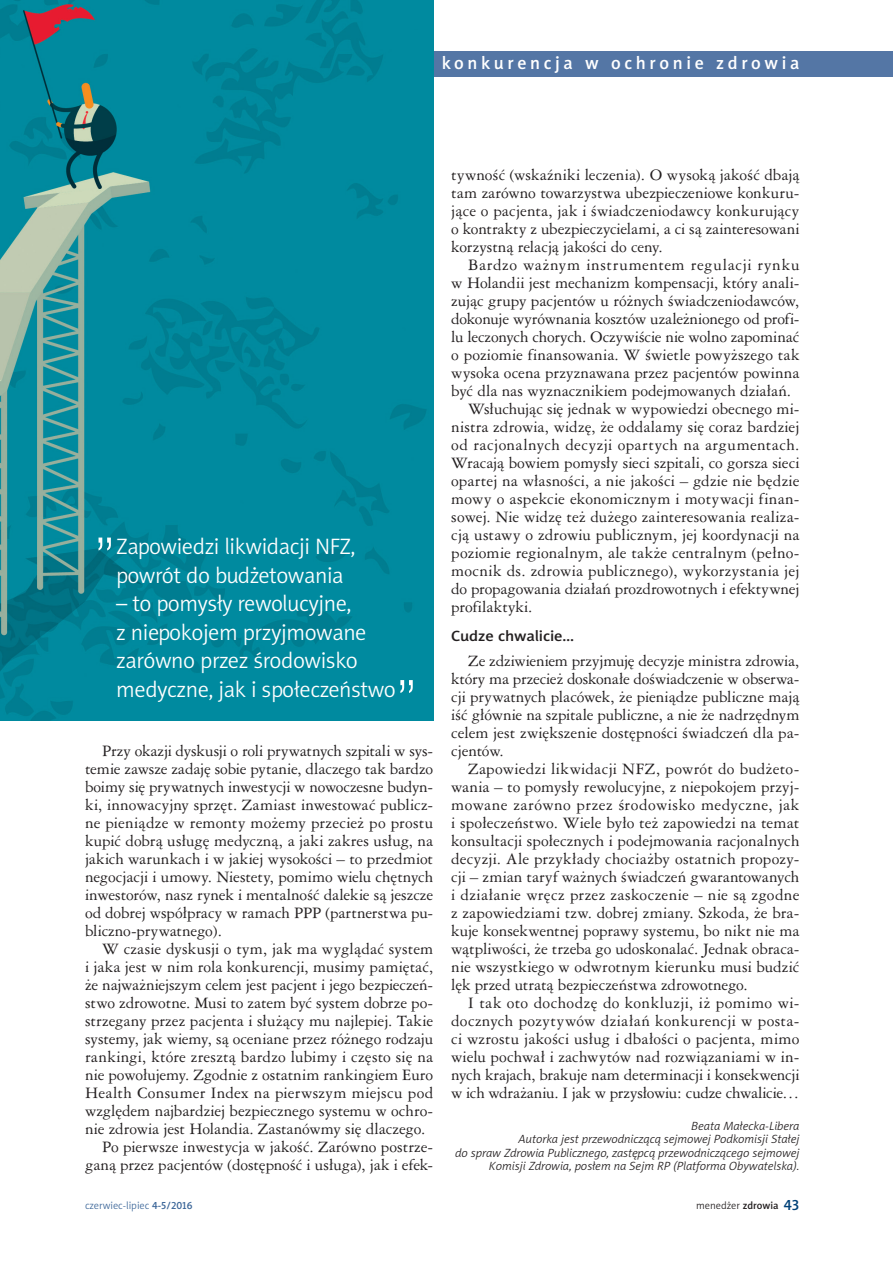
<style>
.page{position:relative;width:893px;height:1263px;background:#fff}
.page>*{position:absolute;margin:0;border:0;box-sizing:border-box;transform-origin:0 0}
.t1{font:52.5px "Swis 721 Lt PL";color:#fff}
.t2{font:22.5px/28.5px "Naomi Sans EFN Light";letter-spacing:-.02em;color:#fff}
.t3{font:18px "Naomi Sans EFN Medium";letter-spacing:.2em;color:#fff}
.t4{font:15px/18px "Ameri Garmnd PL";color:#231f20;text-align:justify}
.t5{font:15px "Ameri Garmnd PL";letter-spacing:.02em;color:#231f20}
.t6{font:15px "Ameri Garmnd PL";letter-spacing:.03em;color:#231f20}
.t7{font:15px "Ameri Garmnd PL";letter-spacing:.04em;color:#231f20}
.t8{font:15px "Naomi Sans EFN Medium";letter-spacing:-.01em;color:#231f20;scale:1.1 1}
.t9{font:italic 12px/13.5px "Naomi Sans EFN Light";color:#231f20;text-align:right}
.t10{font:10.5px "Naomi Sans EFN Light";color:#3d6799}
.t11{font:10.5px "Naomi Sans EFN Light";color:#231f20}
.s1{font-family:"Naomi Sans EFN Medium"}
.s2{font-family:"Naomi Sans EFN Medium";font-size:15px;color:#004279}
</style>
<div class="page">
<div style="left:85px;top:51px;width:808px;height:26px;background:#5476a5"></div>
<img style="left:0;top:0;width:433px;height:720px">
<p class="t3" style="left:442px;top:52px;width:359px">konkurencja w ochronie zdrowia</p>
<h1 class="t1" style="left:94px;top:524px;width:24px">”</h1>
<h2 class="t2" style="left:116px;top:532px;width:241px">Zapowiedzi likwidacji NFZ, powrót do budżetowania</h2>
<h2 class="t2" style="left:116px;top:589px;width:281px">– to pomysły rewolucyjne,<br>z niepokojem przyjmowane zarówno przez środowisko medyczne, jak i społeczeństwo</h2>
<h1 class="t1" style="left:395px;top:666px;width:24px">”</h1>
<p class="t4" style="left:85px;top:741px;width:350px;text-indent:17px">Przy okazji dyskusji o roli prywatnych szpitali w sys&shy;temie zawsze zadaję sobie pytanie, dlaczego tak bardzo boimy się prywatnych inwestycji w nowoczesne budyn&shy;ki, innowacyjny sprzęt. Zamiast inwestować publicz&shy;ne pieniądze w remonty możemy przecież po prostu kupić dobrą usługę medyczną, a jaki zakres usług, na jakich warunkach i w jakiej wysokości – to przedmiot negocjacji i umowy. Niestety, pomimo wielu chętnych inwestorów, nasz rynek i mentalność dalekie są jeszcze od dobrej współpracy w ramach PPP (partnerstwa pu&shy;bliczno-prywatnego).</p>
<p class="t4" style="left:102px;top:939px;width:333px">W czasie dyskusji o tym, jak ma wyglądać system</p>
<p class="t4" style="left:85px;top:957px;width:350px">i jaka jest w nim rola konkurencji, musimy pamiętać,</p>
<p class="t4" style="left:85px;top:975px;width:350px">że najważniejszym celem jest pacjent i jego bezpieczeń-</p>
<p class="t4" style="left:85px;top:993px;width:350px">stwo zdrowotne. Musi to zatem być system dobrze po-</p>
<p class="t4" style="left:85px;top:1011px;width:350px">strzegany przez pacjenta i służący mu najlepiej. Takie</p>
<p class="t4" style="left:85px;top:1029px;width:350px">systemy, jak wiemy, są oceniane przez różnego rodzaju</p>
<p class="t4" style="left:85px;top:1047px;width:350px">rankingi, które zresztą bardzo lubimy i często się na</p>
<p class="t4" style="left:85px;top:1065px;width:350px">nie powołujemy. Zgodnie z ostatnim rankingiem Euro</p>
<p class="t5" style="left:85px;top:1083px;width:350px">Health Consumer Index na pierwszym miejscu pod</p>
<p class="t4" style="left:85px;top:1101px;width:350px">względem najbardziej bezpiecznego systemu w ochro-</p>
<p class="t4" style="left:85px;top:1119px;width:342px">nie zdrowia jest Holandia. Zastanówmy się dlaczego.</p>
<p class="t4" style="left:102px;top:1137px;width:333px">Po pierwsze inwestycja w jakość. Zarówno postrze-</p>
<p class="t4" style="left:85px;top:1155px;width:350px">ganą przez pacjentów (dostępność i usługa), jak i efek-</p>
<p class="t4" style="left:451px;top:165px;width:350px">tywność (wskaźniki leczenia). O wysoką jakość dbają tam zarówno towarzystwa ubezpieczeniowe konkuru&shy;jące o pacjenta, jak i świadczeniodawcy konkurujący o kontrakty z ubezpieczycielami, a ci są zainteresowani korzystną relacją jakości do ceny.</p>
<p class="t7" style="left:468px;top:255px;width:333px">Bardzo ważnym instrumentem regulacji rynku</p>
<p class="t4" style="left:451px;top:273px;width:350px">w Holandii jest mechanizm kompensacji, który anali-</p>
<p class="t4" style="left:451px;top:291px;width:350px">zując grupy pacjentów u różnych świadczeniodawców,</p>
<p class="t4" style="left:451px;top:309px;width:350px">dokonuje wyrównania kosztów uzależnionego od profi-</p>
<p class="t4" style="left:451px;top:327px;width:350px">lu leczonych chorych. Oczywiście nie wolno zapominać</p>
<p class="t4" style="left:451px;top:345px;width:350px">o poziomie finansowania. W świetle powyższego tak</p>
<p class="t4" style="left:451px;top:363px;width:350px">wysoka ocena przyznawana przez pacjentów powinna</p>
<p class="t4" style="left:451px;top:381px;width:341px">być dla nas wyznacznikiem podejmowanych działań.</p>
<p class="t4" style="left:468px;top:399px;width:333px">Wsłuchując się jednak w wypowiedzi obecnego mi-</p>
<p class="t4" style="left:451px;top:417px;width:350px">nistra zdrowia, widzę, że oddalamy się coraz bardziej</p>
<p class="t6" style="left:451px;top:435px;width:350px">od racjonalnych decyzji opartych na argumentach.</p>
<p class="t4" style="left:451px;top:453px;width:350px">Wracają bowiem pomysły sieci szpitali, co gorsza sieci</p>
<p class="t4" style="left:451px;top:471px;width:350px">opartej na własności, a nie jakości – gdzie nie będzie</p>
<p class="t4" style="left:451px;top:489px;width:350px">mowy o aspekcie ekonomicznym i motywacji finan-</p>
<p class="t4" style="left:451px;top:507px;width:350px">sowej. Nie widzę też dużego zainteresowania realiza-</p>
<p class="t4" style="left:451px;top:525px;width:350px">cją ustawy o zdrowiu publicznym, jej koordynacji na</p>
<p class="t4" style="left:451px;top:543px;width:350px">poziomie regionalnym, ale także centralnym (pełno-</p>
<p class="t5" style="left:451px;top:561px;width:350px">mocnik ds. zdrowia publicznego), wykorzystania jej</p>
<p class="t4" style="left:451px;top:579px;width:350px">do propagowania działań prozdrowotnych i efektywnej</p>
<p class="t4" style="left:451px;top:597px;width:83px">profilaktyki.</p>
<p class="t8" style="left:451px;top:627px;width:113px">Cudze chwalicie…</p>
<p class="t4" style="left:451px;top:651px;width:350px;text-indent:17px">Ze zdziwieniem przyjmuję decyzje ministra zdrowia, który ma przecież doskonałe doświadczenie w obserwa&shy;cji prywatnych placówek, że pieniądze publiczne mają iść głównie na szpitale publiczne, a nie że nadrzędnym celem jest zwiększenie dostępności świadczeń dla pa&shy;cjentów.</p>
<p class="t4" style="left:451px;top:759px;width:350px;text-indent:17px">Zapowiedzi likwidacji NFZ, powrót do budżeto&shy;wania – to pomysły rewolucyjne, z niepokojem przyj&shy;mowane zarówno przez środowisko medyczne, jak i społeczeństwo. Wiele było też zapowiedzi na temat konsultacji społecznych i podejmowania racjonalnych decyzji. Ale przykłady chociażby ostatnich propozy&shy;cji – zmian taryf ważnych świadczeń gwarantowanych i działanie wręcz przez zaskoczenie – nie są zgodne z zapowiedziami tzw. dobrej zmiany. Szkoda, że bra&shy;kuje konsekwentnej poprawy systemu, bo nikt nie ma wątpliwości, że trzeba go udoskonalać. Jednak obraca&shy;nie wszystkiego w odwrotnym kierunku musi budzić lęk przed utratą bezpieczeństwa zdrowotnego.</p>
<p class="t4" style="left:451px;top:993px;width:350px;text-indent:17px">I tak oto dochodzę do konkluzji, iż pomimo wi&shy;docznych pozytywów działań konkurencji w posta&shy;ci wzrostu jakości usług i dbałości o pacjenta, mimo wielu pochwał i zachwytów nad rozwiązaniami w in&shy;nych krajach, brakuje nam determinacji i konsekwencji w ich wdrażaniu. I jak w przysłowiu: cudze chwalicie…</p>
<p class="t9" style="left:455px;top:1119px;width:346px">Beata Małecka-Libera<br>Autorka jest przewodniczącą sejmowej Podkomisji Stałej<br>do spraw Zdrowia Publicznego, zastępcą przewodniczącego sejmowej Komisji Zdrowia, posłem na Sejm RP (Platforma Obywatelska).</p>
<p class="t10" style="left:85px;top:1199px;width:109px">czerwiec-lipiec <span class="s1">4-5/2016</span></p>
<p class="t11" style="left:696px;top:1199px;width:105px">menedżer <span class="s1">zdrowia</span> <span class="s2">43</span></p>
</div>
